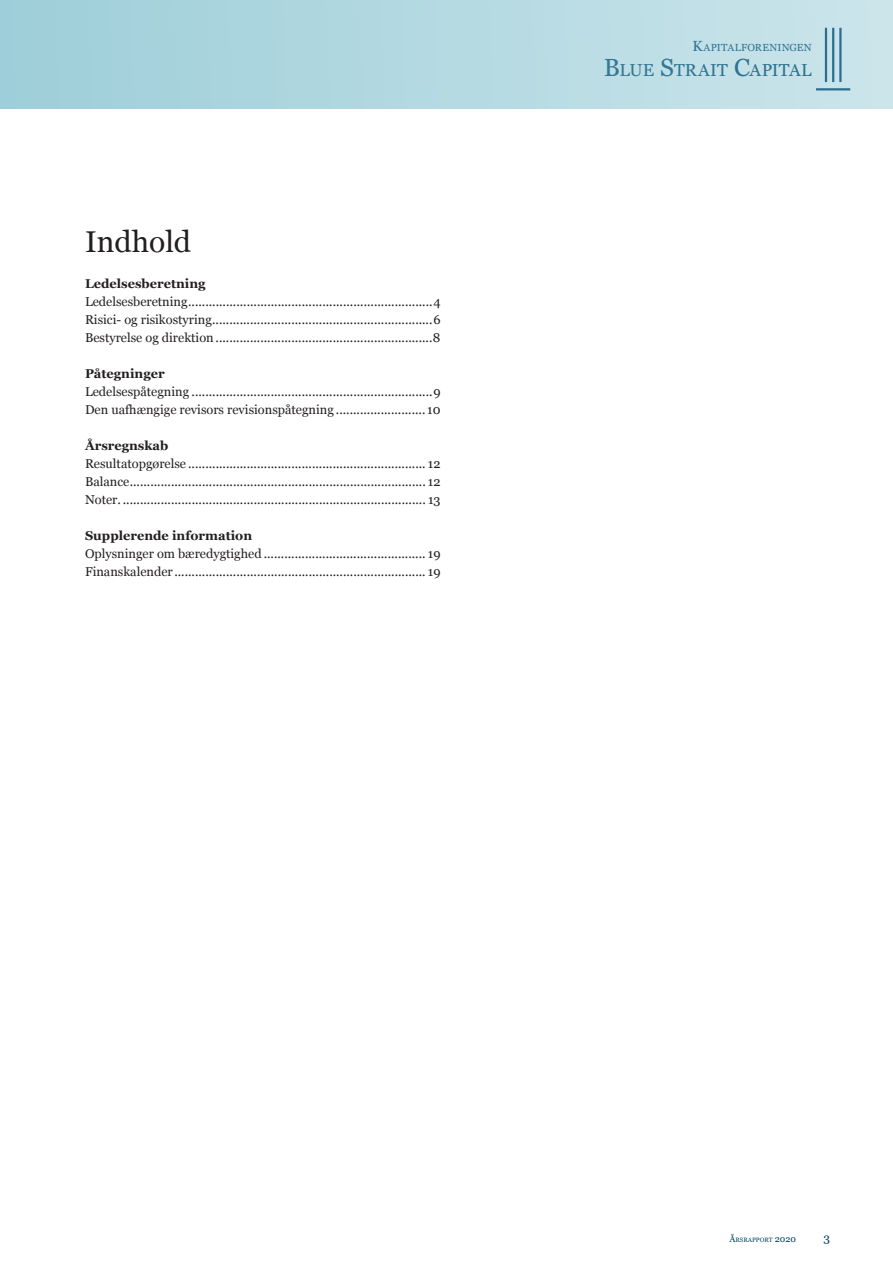
<style>
.page{position:relative;width:893px;height:1263px;background:#fff}
.page>*{position:absolute;margin:0;border:0;box-sizing:border-box;transform-origin:0 0}
.Rubrik{font:30px "Georgia";color:#231f20}
.t1{font:17.4px "Georgia";letter-spacing:.015em;color:#02446f}
.Indholdsfortegnelse{font:12.75px "Georgia";color:#231f20}
.Underrubrik{font:700 12.75px "Georgia";color:#231f20}
.t2{font:12px "Georgia";color:#004563}
.t3{font:10.2px "Georgia";letter-spacing:.025em;color:#02446f}
.t4{font:6.3px "Georgia";color:#004563}
.s1{font-size:14.7px}
.s2{font-size:24.75px}
.s3{font-size:9px}
</style>
<div class="page">
<div style="left:0;top:0;width:893px;height:108px;background:linear-gradient(to right,#9fcfda,#c9e3e9)"></div>
<p class="Rubrik" style="left:85px;top:220px;width:108px">Indhold</p>
<p class="Underrubrik" style="left:85px;top:274px;width:122px">Ledelsesberetning</p>
<p class="Indholdsfortegnelse" style="left:85px;top:292px;width:357px">Ledelsesberetning.......................................................................4</p>
<p class="Indholdsfortegnelse" style="left:85px;top:310px;width:357px">Risici- og risikostyring................................................................6</p>
<p class="Indholdsfortegnelse" style="left:85px;top:328px;width:357px">Bestyrelse og direktion ...............................................................8</p>
<p class="Underrubrik" style="left:85px;top:364px;width:81px">Påtegninger</p>
<p class="Indholdsfortegnelse" style="left:85px;top:382px;width:357px">Ledelsespåtegning ......................................................................9</p>
<p class="Indholdsfortegnelse" style="left:85px;top:400px;width:357px">Den uafhængige revisors revisionspåtegning .......................... 10</p>
<p class="Underrubrik" style="left:85px;top:436px;width:85px">Årsregnskab</p>
<p class="Indholdsfortegnelse" style="left:85px;top:454px;width:357px">Resultatopgørelse ..................................................................... 12</p>
<p class="Indholdsfortegnelse" style="left:85px;top:472px;width:357px">Balance...................................................................................... 12</p>
<p class="Indholdsfortegnelse" style="left:85px;top:490px;width:357px">Noter. ........................................................................................ 13</p>
<p class="Underrubrik" style="left:85px;top:526px;width:169px">Supplerende information</p>
<p class="Indholdsfortegnelse" style="left:85px;top:544px;width:357px">Oplysninger om bæredygtighed ............................................... 19</p>
<p class="Indholdsfortegnelse" style="left:85px;top:562px;width:357px">Finanskalender ......................................................................... 19</p>
<p class="t3" style="left:692px;top:40px;width:121px"><span class="s1">K</span>APITALFORENINGEN</p>
<h2 class="t1" style="left:604px;top:57px;width:209px"><span class="s2">B</span>LUE <span class="s2">S</span>TRAIT <span class="s2">C</span>APITAL</h2>
<p class="t4" style="left:729px;top:1235px;width:68px"><span class="s3">Å</span>RSRAPPORT <span class="s3">2020</span></p>
<p class="t2" style="left:824px;top:1229px;width:8px">3</p>
</div>
